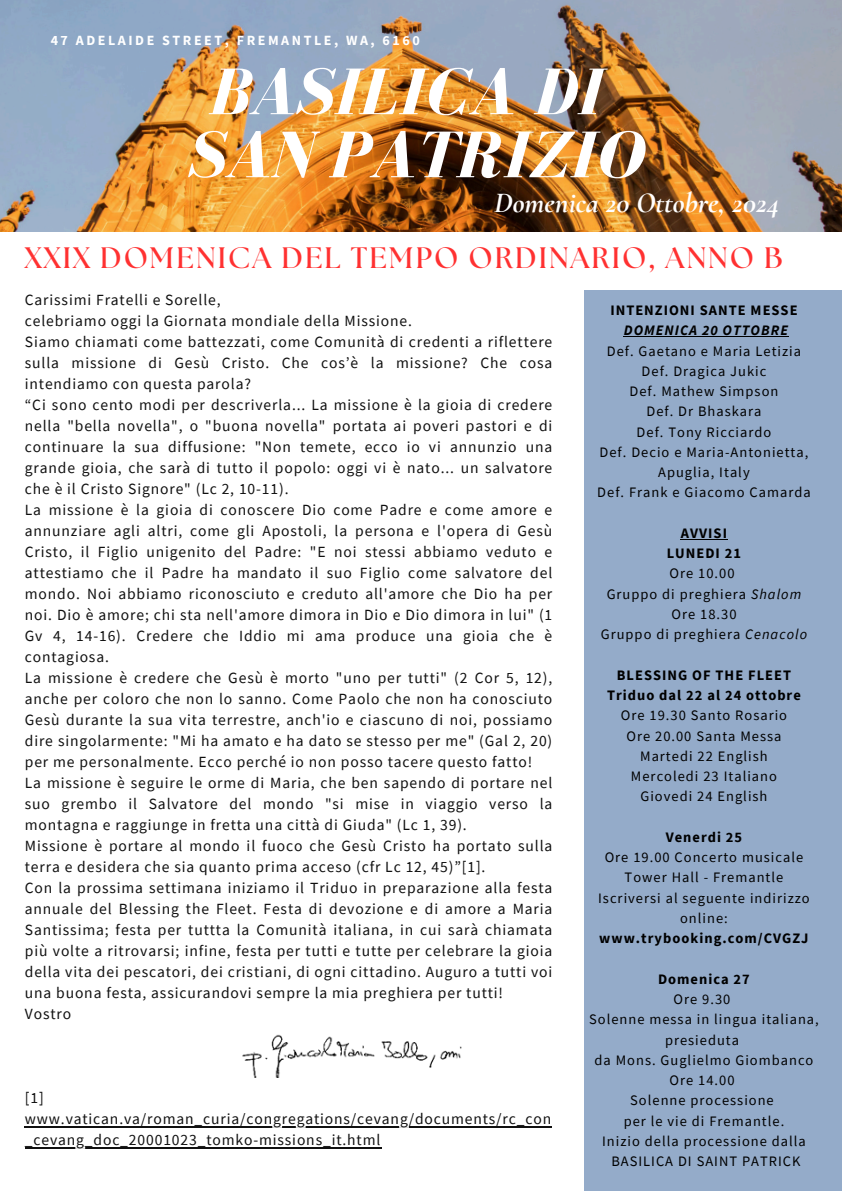
<style>
.page{position:relative;width:842px;height:1191px;background:#fff}
.page>*{position:absolute;margin:0;border:0;box-sizing:border-box;transform-origin:0 0}
.t1{font:italic 700 67.8px/63px "Bodoni FLF";color:#fff;text-align:center}
.t2{font:700 29.5px "The Seasons";letter-spacing:.07em;color:#ff3131}
.t3{font:italic 700 29.1px "Cormorant Garamond";color:#fff}
.t4{font:15.5px/21px "Source Sans Pro";letter-spacing:.055em;color:#101010;text-align:justify}
.t5{font:14.4px/20.2px "Source Sans Pro";letter-spacing:.07em;color:#000;text-align:center}
.t6{font:700 14.4px/20.2px "Source Sans Pro";letter-spacing:.07em;color:#000;text-align:center}
.t7{font:italic 700 14.4px "Source Sans Pro";letter-spacing:.07em;color:#000}
.t8{font:700 14px "Source Sans Pro";letter-spacing:.18em;color:#fff}
.s1{font-style:italic}
</style>
<div class="page">
<img style="left:0;top:0;width:842px;height:231px">
<img style="left:242px;top:1034px;width:219px;height:42px">
<hr style="left:25px;top:1125px;width:527px;height:2px;background:#101010">
<hr style="left:25px;top:1146px;width:356px;height:2px;background:#101010">
<div style="left:584px;top:290px;width:258px;height:900px;background:#94abc9"></div>
<hr style="left:624px;top:336px;width:165px;height:1px;background:#000">
<hr style="left:681px;top:538px;width:47px;height:1px;background:#000">
<p class="t8" style="left:51px;top:31px;width:371px">47 ADELAIDE STREET, FREMANTLE, WA, 6160</p>
<p class="t1" style="left:186px;top:60px;width:458px">BASILICA DI<br>SAN PATRIZIO</p>
<p class="t3" style="left:494px;top:185px;width:287px">Domenica 20 Ottobre, 2024</p>
<p class="t2" style="left:25px;top:244px;width:759px">XXIX DOMENICA DEL TEMPO ORDINARIO, ANNO B</p>
<p class="t6" style="left:610px;top:300px;width:189px">INTENZIONI SANTE MESSE</p>
<p class="t7" style="left:624px;top:321px;width:166px">DOMENICA 20 OTTOBRE</p>
<p class="t5" style="left:597px;top:340px;width:215px">Def. Gaetano e Maria Letizia<br>Def. Dragica Jukic<br>Def. Mathew Simpson<br>Def. Dr Bhaskara<br>Def. Tony Ricciardo<br>Def. Decio e Maria-Antonietta,<br>Apuglia, Italy<br>Def. Frank e Giacomo Camarda</p>
<p class="t6" style="left:667px;top:522px;width:76px">AVVISI<br>LUNEDI 21</p>
<p class="t5" style="left:601px;top:563px;width:208px">Ore 10.00<br>Gruppo di preghiera <span class="s1">Shalom<br></span>Ore 18.30<br>Gruppo di preghiera <span class="s1">Cenacolo</span></p>
<p class="t6" style="left:607px;top:664px;width:195px">BLESSING OF THE FLEET<br>Triduo dal 22 al 24 ottobre</p>
<p class="t5" style="left:621px;top:705px;width:168px">Ore 19.30 Santo Rosario<br>Ore 20.00 Santa Messa<br>Martedi 22 English<br>Mercoledi 23 Italiano<br>Giovedi 24 English</p>
<p class="t6" style="left:666px;top:826px;width:78px">Venerdi 25</p>
<p class="t5" style="left:598px;top:846px;width:213px">Ore 19.00 Concerto musicale<br>Tower Hall - Fremantle<br>Iscriversi al seguente indirizzo online:</p>
<p class="t6" style="left:599px;top:927px;width:211px">www.trybooking.com/CVGZJ</p>
<p class="t6" style="left:658px;top:968px;width:93px">Domenica 27</p>
<p class="t5" style="left:589px;top:988px;width:231px">Ore 9.30<br>Solenne messa in lingua italiana, presieduta<br>da Mons. Guglielmo Giombanco<br>Ore 14.00<br>Solenne processione<br>per le vie di Fremantle.<br>Inizio della processione dalla<br>BASILICA DI SAINT PATRICK</p>
<h4 class="t4" style="left:25px;top:289px;width:197px">Carissimi Fratelli e Sorelle,</h4>
<h1 class="t4" style="left:25px;top:310px;width:389px">celebriamo oggi la Giornata mondiale della Missione.</h1>
<h3 class="t4" style="left:25px;top:331px;width:529px">Siamo chiamati come battezzati, come Comunità di credenti a riflettere sulla missione di Gesù Cristo. Che cos’è la missione? Che cosa intendiamo con questa parola?</h3>
<h2 class="t4" style="left:25px;top:394px;width:529px">“Ci sono cento modi per descriverla... La missione è la gioia di credere nella "bella novella", o "buona novella" portata ai poveri pastori e di continuare la sua diffusione: "Non temete, ecco io vi annunzio una grande gioia, che sarà di tutto il popolo: oggi vi è nato... un salvatore che è il Cristo Signore" (Lc 2, 10-11).</h2>
<p class="t4" style="left:25px;top:499px;width:529px">La missione è la gioia di conoscere Dio come Padre e come amore e annunziare agli altri, come gli Apostoli, la persona e l'opera di Gesù Cristo, il Figlio unigenito del Padre: "E noi stessi abbiamo veduto e attestiamo che il Padre ha mandato il suo Figlio come salvatore del mondo. Noi abbiamo riconosciuto e creduto all'amore che Dio ha per noi. Dio è amore; chi sta nell'amore dimora in Dio e Dio dimora in lui" (1<br>Gv 4, 14-16). Credere che Iddio mi ama produce una gioia che è contagiosa.</p>
<p class="t4" style="left:25px;top:667px;width:529px">La missione è credere che Gesù è morto "uno per tutti" (2 Cor 5, 12), anche per coloro che non lo sanno. Come Paolo che non ha conosciuto Gesù durante la sua vita terrestre, anch'io e ciascuno di noi, possiamo dire singolarmente: "Mi ha amato e ha dato se stesso per me" (Gal 2, 20) per me personalmente. Ecco perché io non posso tacere questo fatto!</p>
<p class="t4" style="left:25px;top:772px;width:529px">La missione è seguire le orme di Maria, che ben sapendo di portare nel suo grembo il Salvatore del mondo "si mise in viaggio verso la montagna e raggiunge in fretta una città di Giuda" (Lc 1, 39).</p>
<p class="t4" style="left:25px;top:835px;width:529px">Missione è portare al mondo il fuoco che Gesù Cristo ha portato sulla terra e desidera che sia quanto prima acceso (cfr Lc 12, 45)”[1].</p>
<p class="t4" style="left:25px;top:877px;width:529px">Con la prossima settimana iniziamo il Triduo in preparazione alla festa annuale del Blessing the Fleet. Festa di devozione e di amore a Maria Santissima; festa per tuttta la Comunità italiana, in cui sarà chiamata più volte a ritrovarsi; infine, festa per tutti e tutte per celebrare la gioia della vita dei pescatori, dei cristiani, di ogni cittadino. Auguro a tutti voi una buona festa, assicurandovi sempre la mia preghiera per tutti!</p>
<p class="t4" style="left:25px;top:1003px;width:48px">Vostro</p>
<p class="t4" style="left:25px;top:1087px;width:20px">[1]</p>
<p class="t4" style="left:25px;top:1108px;width:528px">www.vatican.va/roman_curia/congregations/cevang/documents/rc_con</p>
<p class="t4" style="left:25px;top:1129px;width:357px">_cevang_doc_20001023_tomko-missions_it.html</p>
</div>
